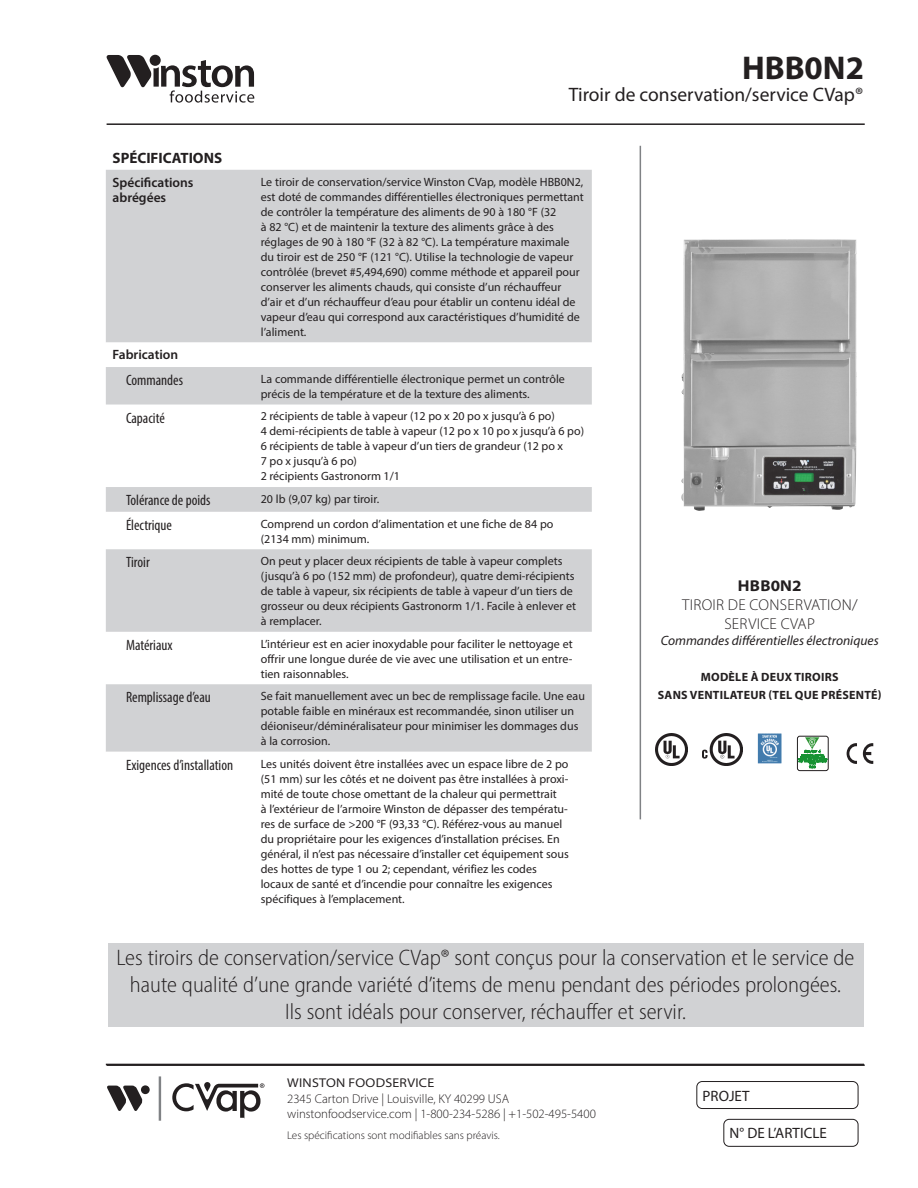
<style>
.page{position:relative;width:918px;height:1188px;background:#fff}
.page>*{position:absolute;margin:0;border:0;box-sizing:border-box;transform-origin:0 0}
.Product_Type{font:700 33px "Myriad Pro";color:#231f20}
.Front_-__features__p{font:300 semi-condensed 22.5px/27px "Myriad Pro";color:#231f20;text-align:center}
.Product_Type_Descrip{font:19.5px "Myriad Pro";color:#231f20}
.t1{font:300 15.75px/18.9px "Myriad Pro";letter-spacing:.02em;color:#231f20;text-align:center}
.t2{font:700 semi-expanded 15.75px "Myriad Pro";letter-spacing:.01em;color:#231f20}
.t3{font:condensed 15px "Myriad Pro";color:#231f20}
.t4{font:15px "Myriad Pro";color:#231f20}
.t5{font:700 15px "Myriad Pro";color:#231f20}
.t6{font:italic 13.5px "Myriad Pro";color:#231f20}
.t7{font:600 13.5px/15px "Myriad Pro";color:#231f20}
.t8{font:300 12.75px/15.3px "Myriad Pro";color:#231f20}
.t9{font:semi-expanded 12.75px "Myriad Pro";letter-spacing:.02em;color:#231f20}
.Front_-__features__p-2{font:12px/15px "Myriad Pro";color:#231f20}
.t10{font:700 12px "Myriad Pro";letter-spacing:.02em;color:#231f20}
.t11{font:300 11.25px "Myriad Pro";color:#231f20}
</style>
<div class="page">
<hr style="left:107px;top:123px;width:758px;height:2px;background:#231f20">
<hr style="left:107px;top:1064px;width:758px;height:2px;background:#231f20">
<svg style="left:172px;top:1083px;width:92px;height:35px"></svg>
<div style="left:141px;top:1085px;width:9px;height:9px;background:#231f20;border-radius:50%"></div>
<svg style="left:107px;top:1086px;width:36px;height:25px"></svg>
<hr style="left:159px;top:1076px;width:2px;height:45px;background:#808285">
<hr style="left:640px;top:146px;width:1px;height:673px;background:#808285">
<div style="left:723px;top:1119px;width:135px;height:28px;border:1px solid #231f20;border-radius:5px"></div>
<div style="left:696px;top:1081px;width:162px;height:28px;border:1px solid #231f20;border-radius:5px"></div>
<svg style="left:106px;top:55px;width:148px;height:48px"></svg>
<img style="left:681px;top:240px;width:175px;height:271px">
<hr style="left:106px;top:1064px;width:758px;height:1px;background:#231f20">
<svg style="left:106px;top:170px;width:486px;height:582px;fill:#d1d2d4"></svg>
<div style="left:108px;top:943px;width:756px;height:84px;background:#d1d2d4"></div>
<img style="left:655px;top:733px;width:33px;height:33px">
<img style="left:703px;top:733px;width:40px;height:33px">
<div style="left:797px;top:736px;width:31px;height:35px;border:1px solid #231f20;border-radius:2px"></div>
<svg style="left:798px;top:737px;width:29px;height:32px"></svg>
<img style="left:757px;top:733px;width:25px;height:31px">
<svg style="left:847px;top:743px;width:10px;height:21px"></svg>
<svg style="left:863px;top:743px;width:10px;height:21px"></svg>
<p class="Product_Type" style="left:742px;top:46px;width:124px">HBB0N2</p>
<p class="Product_Type_Descrip" style="left:569px;top:83px;width:296px">Tiroir de conservation/service CVap®</p>
<p class="t5" style="left:113px;top:148px;width:111px">SPÉCIFICATIONS</p>
<p class="t7" style="left:113px;top:174px;width:82px">Spécifications abrégées</p>
<p class="Front_-__features__p-2" style="left:261px;top:174px;width:325px">Le tiroir de conservation/service Winston CVap, modèle HBB0N2, est doté de commandes différentielles électroniques permettant de contrôler la température des aliments de 90 à 180 °F (32<br>à 82 °C) et de maintenir la texture des aliments grâce à des réglages de 90 à 180 °F (32 à 82 °C). La température maximale du tiroir est de 250 °F (121 °C). Utilise la technologie de vapeur contrôlée (brevet #5,494,690) comme méthode et appareil pour conserver les aliments chauds, qui consiste d’un réchauffeur d’air et d’un réchauffeur d’eau pour établir un contenu idéal de vapeur d’eau qui correspond aux caractéristiques d’humidité de l’aliment.</p>
<p class="t7" style="left:113px;top:347px;width:67px">Fabrication</p>
<p class="t3" style="left:126px;top:371px;width:58px">Commandes</p>
<p class="Front_-__features__p-2" style="left:261px;top:371px;width:306px">La commande différentielle électronique permet un contrôle précis de la température et de la texture des aliments.</p>
<p class="t3" style="left:126px;top:409px;width:40px">Capacité</p>
<p class="Front_-__features__p-2" style="left:261px;top:409px;width:295px">2 récipients de table à vapeur (12 po x 20 po x jusqu’à 6 po)</p>
<p class="Front_-__features__p-2" style="left:261px;top:424px;width:325px">4 demi-récipients de table à vapeur (12 po x 10 po x jusqu’à 6 po)</p>
<p class="Front_-__features__p-2" style="left:261px;top:439px;width:304px">6 récipients de table à vapeur d’un tiers de grandeur (12 po x<br>7 po x jusqu’à 6 po)</p>
<p class="Front_-__features__p-2" style="left:261px;top:469px;width:141px">2 récipients Gastronorm 1/1</p>
<p class="t3" style="left:126px;top:491px;width:86px">Tolérance de poids</p>
<p class="Front_-__features__p-2" style="left:261px;top:491px;width:120px">20 lb (9,07 kg) par tiroir.</p>
<p class="t3" style="left:126px;top:516px;width:47px">Électrique</p>
<p class="Front_-__features__p-2" style="left:261px;top:516px;width:294px">Comprend un cordon d’alimentation et une fiche de 84 po (2134 mm) minimum.</p>
<p class="t3" style="left:126px;top:553px;width:25px">Tiroir</p>
<p class="Front_-__features__p-2" style="left:261px;top:553px;width:317px">On peut y placer deux récipients de table à vapeur complets (jusqu’à 6 po (152 mm) de profondeur), quatre demi-récipients de table à vapeur, six récipients de table à vapeur d’un tiers de grosseur ou deux récipients Gastronorm 1/1. Facile à enlever et à remplacer.</p>
<p class="t3" style="left:126px;top:636px;width:48px">Matériaux</p>
<p class="Front_-__features__p-2" style="left:261px;top:636px;width:313px;text-align:justify">L’intérieur est en acier inoxydable pour faciliter le nettoyage et offrir une longue durée de vie avec une utilisation et un entre&shy;tien raisonnables.</p>
<p class="t3" style="left:126px;top:688px;width:86px">Remplissage d’eau</p>
<p class="Front_-__features__p-2" style="left:261px;top:688px;width:326px">Se fait manuellement avec un bec de remplissage facile. Une eau potable faible en minéraux est recommandée, sinon utiliser un déioniseur/déminéralisateur pour minimiser les dommages dus à la corrosion.</p>
<p class="t3" style="left:126px;top:756px;width:109px">Exigences d’installation</p>
<p class="Front_-__features__p-2" style="left:261px;top:756px;width:310px">Les unités doivent être installées avec un espace libre de 2 po (51 mm) sur les côtés et ne doivent pas être installées à proxi&shy;mité de toute chose omettant de la chaleur qui permettrait<br>à l’extérieur de l’armoire Winston de dépasser des températu&shy;res de surface de &gt;200 °F (93,33 °C). Référez-vous au manuel du propriétaire pour les exigences d’installation précises. En général, il n’est pas nécessaire d’installer cet équipement sous des hottes de type 1 ou 2; cependant, vérifiez les codes locaux de santé et d’incendie pour connaître les exigences spécifiques à l’emplacement.</p>
<p class="t2" style="left:738px;top:575px;width:65px">HBB0N2</p>
<p class="t1" style="left:682px;top:595px;width:177px">TIROIR DE CONSERVATION/<br>SERVICE CVAP</p>
<p class="t6" style="left:661px;top:632px;width:220px">Commandes différentielles électroniques</p>
<p class="t10" style="left:701px;top:669px;width:139px">MODÈLE À DEUX TIROIRS</p>
<p class="t10" style="left:658px;top:687px;width:225px">SANS VENTILATEUR (TEL QUE PRÉSENTÉ)</p>
<p class="Front_-__features__p" style="left:116px;top:944px;width:740px">Les tiroirs de conservation/service CVap® sont conçus pour la conservation et le service de haute qualité d’une grande variété d’items de menu pendant des périodes prolongées.</p>
<p class="Front_-__features__p" style="left:285px;top:998px;width:402px">Ils sont idéals pour conserver, réchauffer et servir.</p>
<p class="t9" style="left:287px;top:1075px;width:149px">WINSTON FOODSERVICE</p>
<p class="t8" style="left:287px;top:1091px;width:310px">2345 Carton Drive | Louisville, KY 40299 USA winstonfoodservice.com | 1-800-234-5286 | +1-502-495-5400</p>
<p class="t11" style="left:287px;top:1129px;width:214px">Les spécifications sont modifiables sans préavis.</p>
<p class="t4" style="left:730px;top:1124px;width:99px">N° DE L’ARTICLE</p>
<p class="t4" style="left:703px;top:1086px;width:49px">PROJET</p>
</div>
